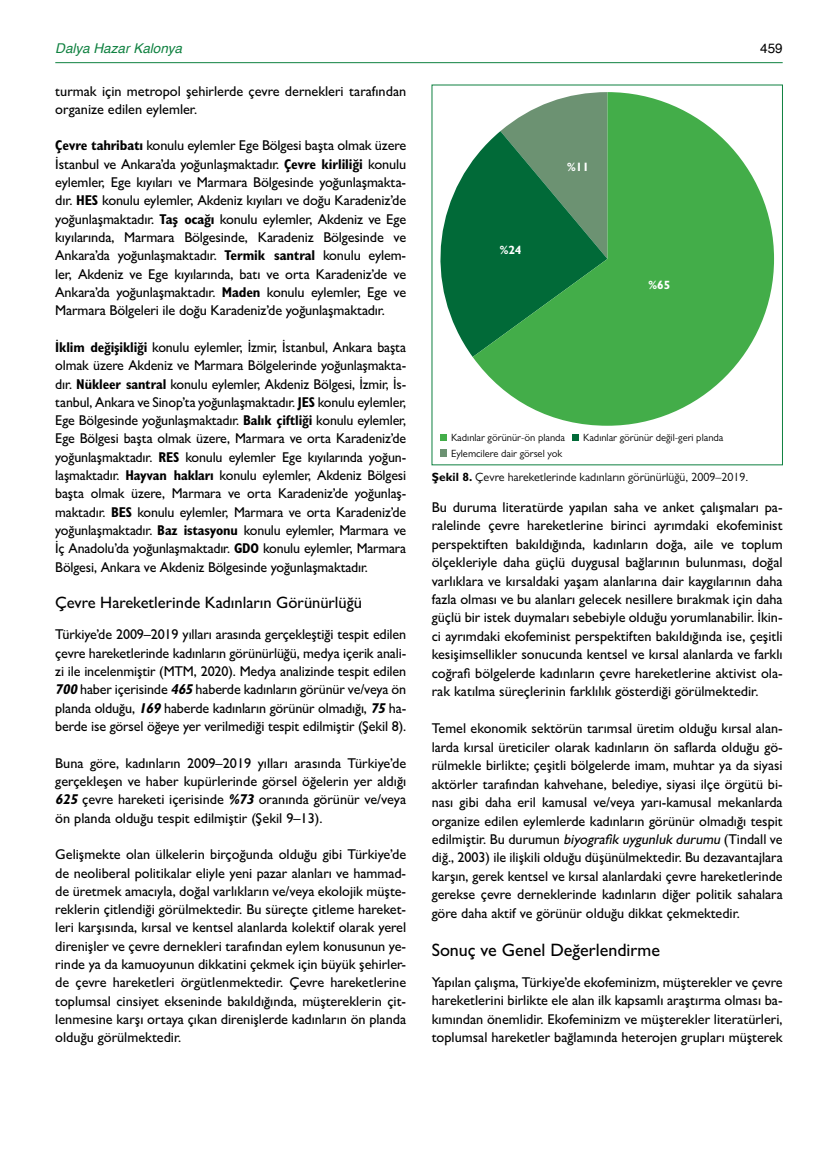
<style>
.page{position:relative;width:838px;height:1170px;background:#fff}
.page>*{position:absolute;margin:0;border:0;box-sizing:border-box;transform-origin:0 0}
.t1{font:500 18px "Gill Sans MT Pro";color:#000}
.t2{font:500 16.5px "Gill Sans MT Pro";color:#000}
.t3{font:500 14.25px/18.3px "Gill Sans MT Pro";color:#000;text-align:justify}
.t4{font:italic 13.5px "Helvetica";color:#0f8140}
.t5{font:13.5px "Helvetica";color:#000}
.t6{font:12px "Gill Sans MT Pro";color:#000}
.t7{font:700 12px "Gill Sans MT Pro";color:#fff}
.t8{font:10.5px/15.3px "Gill Sans MT Pro";color:#000}
.s1{font-weight:700;font-stretch:condensed}
.s2{font-weight:700;font-style:italic;font-stretch:condensed}
.s3{font-weight:700}
.s4{font-style:italic}
</style>
<div class="page">
<hr style="left:55px;top:62px;width:727px;height:1px;background:#0f8140">
<svg style="left:440px;top:161px;width:32px;height:195px"></svg>
<svg style="left:472px;top:92px;width:302px;height:333px;fill:#43ad49"></svg>
<svg style="left:440px;top:449px;width:6px;height:7px"></svg>
<svg style="left:572px;top:434px;width:6px;height:7px"></svg>
<svg style="left:440px;top:434px;width:6px;height:7px"></svg>
<p class="t4" style="left:55px;top:37px;width:128px">Dalya Hazar Kalonya</p>
<p class="t5" style="left:760px;top:37px;width:24px">459</p>
<p class="t3" style="left:55px;top:81px;width:352px">turmak için metropol şehirlerde çevre dernekleri tarafından organize edilen eylemler.</p>
<p class="t3" style="left:55px;top:136px;width:352px"><span class="s1">Çevre tahribatı</span> konulu eylemler Ege Bölgesi başta olmak üzere İstanbul ve Ankara’da yoğunlaşmaktadır. <span class="s1">Çevre kirliliği</span> konulu eylemler, Ege kıyıları ve Marmara Bölgesinde yoğunlaşmakta&shy;dır. <span class="s1">HES</span> konulu eylemler, Akdeniz kıyıları ve doğu Karadeniz’de yoğunlaşmaktadır. <span class="s1">Taş ocağı</span> konulu eylemler, Akdeniz ve Ege kıyılarında, Marmara Bölgesinde, Karadeniz Bölgesinde ve Ankara’da yoğunlaşmaktadır. <span class="s1">Termik santral</span> konulu eylem&shy;ler, Akdeniz ve Ege kıyılarında, batı ve orta Karadeniz’de ve Ankara’da yoğunlaşmaktadır. <span class="s1">Maden</span> konulu eylemler, Ege ve Marmara Bölgeleri ile doğu Karadeniz’de yoğunlaşmaktadır.</p>
<p class="t3" style="left:55px;top:338px;width:352px"><span class="s1">İklim değişikliği</span> konulu eylemler, İzmir, İstanbul, Ankara başta olmak üzere Akdeniz ve Marmara Bölgelerinde yoğunlaşmakta&shy;dır. <span class="s1">Nükleer santral</span> konulu eylemler, Akdeniz Bölgesi, İzmir, İs&shy;tanbul, Ankara ve Sinop’ta yoğunlaşmaktadır. <span class="s1">JES</span> konulu eylemler, Ege Bölgesinde yoğunlaşmaktadır. <span class="s1">Balık çiftliği</span> konulu eylemler, Ege Bölgesi başta olmak üzere, Marmara ve orta Karadeniz’de yoğunlaşmaktadır. <span class="s1">RES</span> konulu eylemler Ege kıyılarında yoğun&shy;laşmaktadır. <span class="s1">Hayvan hakları</span> konulu eylemler, Akdeniz Bölgesi başta olmak üzere, Marmara ve orta Karadeniz’de yoğunlaş&shy;maktadır. <span class="s1">BES</span> konulu eylemler, Marmara ve orta Karadeniz’de yoğunlaşmaktadır. <span class="s1">Baz istasyonu</span> konulu eylemler, Marmara ve İç Anadolu’da yoğunlaşmaktadır. <span class="s1">GDO</span> konulu eylemler, Marmara Bölgesi, Ankara ve Akdeniz Bölgesinde yoğunlaşmaktadır.</p>
<p class="t2" style="left:55px;top:593px;width:308px">Çevre Hareketlerinde Kadınların Görünürlüğü</p>
<p class="t3" style="left:55px;top:625px;width:352px">Türkiye’de 2009–2019 yılları arasında gerçekleştiği tespit edilen çevre hareketlerinde kadınların görünürlüğü, medya içerik anali&shy;zi ile incelenmiştir (MTM, 2020). Medya analizinde tespit edilen <span class="s2">700</span> haber içerisinde <span class="s2">465</span> haberde kadınların görünür ve/veya ön planda olduğu, <span class="s2">169</span> haberde kadınların görünür olmadığı, <span class="s2">75</span> ha&shy;berde ise görsel öğeye yer verilmediği tespit edilmiştir (Şekil 8).</p>
<p class="t3" style="left:55px;top:753px;width:352px">Buna göre, kadınların 2009–2019 yılları arasında Türkiye’de gerçekleşen ve haber kupürlerinde görsel öğelerin yer aldığı <span class="s2">625</span> çevre hareketi içerisinde <span class="s2">%73</span> oranında görünür ve/veya ön planda olduğu tespit edilmiştir (Şekil 9–13).</p>
<p class="t3" style="left:55px;top:845px;width:352px">Gelişmekte olan ülkelerin birçoğunda olduğu gibi Türkiye’de de neoliberal politikalar eliyle yeni pazar alanları ve hammad&shy;de üretmek amacıyla, doğal varlıkların ve/veya ekolojik müşte&shy;reklerin çitlendiği görülmektedir. Bu süreçte çitleme hareket&shy;leri karşısında, kırsal ve kentsel alanlarda kolektif olarak yerel direnişler ve çevre dernekleri tarafından eylem konusunun ye&shy;rinde ya da kamuoyunun dikkatini çekmek için büyük şehirler&shy;de çevre hareketleri örgütlenmektedir. Çevre hareketlerine toplumsal cinsiyet ekseninde bakıldığında, müştereklerin çit&shy;lenmesine karşı ortaya çıkan direnişlerde kadınların ön planda olduğu görülmektedir.</p>
<p class="t7" style="left:567px;top:160px;width:23px">%11</p>
<p class="t7" style="left:500px;top:243px;width:23px">%24</p>
<p class="t7" style="left:648px;top:277px;width:23px">%65</p>
<p class="t8" style="left:451px;top:430px;width:116px">Kadınlar görünür-ön planda<br>Eylemcilere dair görsel yok</p>
<p class="t8" style="left:583px;top:430px;width:142px">Kadınlar görünür değil-geri planda</p>
<p class="t6" style="left:432px;top:469px;width:318px"><span class="s3">Şekil 8.</span> Çevre hareketlerinde kadınların görünürlüğü, 2009–2019.</p>
<p class="t3" style="left:432px;top:497px;width:352px">Bu duruma literatürde yapılan saha ve anket çalışmaları pa&shy;ralelinde çevre hareketlerine birinci ayrımdaki ekofeminist perspektiften bakıldığında, kadınların doğa, aile ve toplum ölçekleriyle daha güçlü duygusal bağlarının bulunması, doğal varlıklara ve kırsaldaki yaşam alanlarına dair kaygılarının daha fazla olması ve bu alanları gelecek nesillere bırakmak için daha güçlü bir istek duymaları sebebiyle olduğu yorumlanabilir. İkin&shy;ci ayrımdaki ekofeminist perspektiften bakıldığında ise, çeşitli kesişimsellikler sonucunda kentsel ve kırsal alanlarda ve farklı coğrafi bölgelerde kadınların çevre hareketlerine aktivist ola&shy;rak katılma süreçlerinin farklılık gösterdiği görülmektedir.</p>
<p class="t3" style="left:432px;top:719px;width:352px">Temel ekonomik sektörün tarımsal üretim olduğu kırsal alan&shy;larda kırsal üreticiler olarak kadınların ön saflarda olduğu gö&shy;rülmekle birlikte; çeşitli bölgelerde imam, muhtar ya da siyasi aktörler tarafından kahvehane, belediye, siyasi ilçe örgütü bi&shy;nası gibi daha eril kamusal ve/veya yarı-kamusal mekanlarda organize edilen eylemlerde kadınların görünür olmadığı tespit edilmiştir. Bu durumun <span class="s4">biyografik uygunluk durumu</span> (Tindall ve diğ., 2003) ile ilişkili olduğu düşünülmektedir. Bu dezavantajlara karşın, gerek kentsel ve kırsal alanlardaki çevre hareketlerinde gerekse çevre derneklerinde kadınların diğer politik sahalara göre daha aktif ve görünür olduğu dikkat çekmektedir.</p>
<p class="t1" style="left:432px;top:938px;width:230px">Sonuç ve Genel Değerlendirme</p>
<p class="t3" style="left:432px;top:972px;width:352px">Yapılan çalışma, Türkiye’de ekofeminizm, müşterekler ve çevre hareketlerini birlikte ele alan ilk kapsamlı araştırma olması ba&shy;kımından önemlidir. Ekofeminizm ve müşterekler literatürleri, toplumsal hareketler bağlamında heterojen grupları müşterek</p>
</div>
